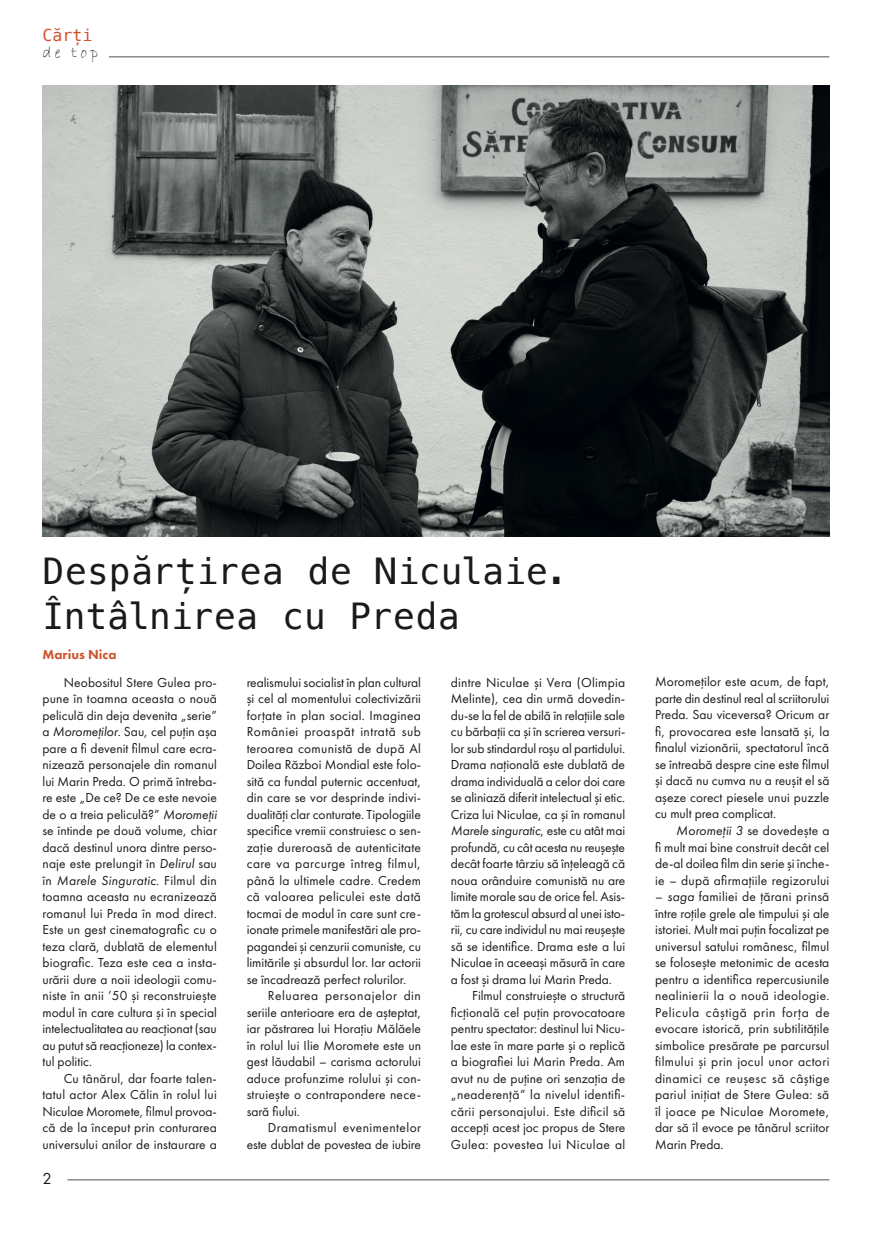
<style>
.page{position:relative;width:872px;height:1234px;background:#fff}
.page>*{position:absolute;margin:0;border:0;box-sizing:border-box;transform-origin:0 0}
.t1{font:36px/45px "Menlo";letter-spacing:.01em;color:#1a1a1a}
.t2{font:16.5px "Menlo";color:#d0532c}
.t3{font:16.5px "Bradley Hand CDR";color:#1a1a1a}
.t4{font:16.5px "Futura PT";color:#1a1a1a}
.t5{font:13.5px/16.5px "Futura PT";color:#1a1a1a;text-align:justify}
.t6{font:13.5px "Futura PT";letter-spacing:.02em;color:#1a1a1a}
.t7{font:italic 13.5px "Futura PT";letter-spacing:-.005em;color:#1a1a1a}
.t8{font:13.5px "Futura PT";letter-spacing:.025em;color:#1a1a1a}
.t9{font:800 13.5px "Futura PT";color:#d0532c}
.s1{font-style:italic}
.s2{font-style:normal}
</style>
<div class="page">
<hr style="left:67px;top:1178px;width:762px;height:2px;background:#898b8b">
<hr style="left:109px;top:56px;width:720px;height:2px;background:#898b8b">
<img style="left:43px;top:85px;width:786px;height:451px">
<p class="t2" style="left:43px;top:26px;width:51px">Cărți</p>
<p class="t3" style="left:43px;top:46px;width:57px">de top</p>
<h1 class="t1" style="left:43px;top:548px;width:527px">Despărțirea de Niculaie.<br>Întâlnirea cu Preda</h1>
<p class="t9" style="left:43px;top:645px;width:76px">Marius Nica</p>
<p class="t5" style="left:43px;top:673px;width:176px;text-indent:21px">Neobositul Stere Gulea pro&shy;pune în toamna aceasta o nouă peliculă din deja devenita „serie” a <span class="s1">Moromeților</span>. Sau, cel puțin așa pare a fi devenit filmul care ecra&shy;nizează personajele din romanul lui Marin Preda. O primă întreba&shy;re este „De ce? De ce este nevoie de o a treia peliculă?” <span class="s1">Moromeții </span>se întinde pe două volume, chiar dacă destinul unora dintre perso&shy;naje este prelungit în <span class="s1">Delirul</span> sau în <span class="s1">Marele Singuratic</span>. Filmul din toamna aceasta nu ecranizează romanul lui Preda în mod direct.<br>Este un gest cinematografic cu o teza clară, dublată de elementul biografic. Teza este cea a insta&shy;urării dure a noii ideologii comu&shy;niste în anii ’50 și reconstruiește modul în care cultura și în special intelectualitatea au reacționat (sau au putut să reacționeze) la contex&shy;tul politic.</p>
<p class="t5" style="left:43px;top:1069px;width:176px;text-indent:21px">Cu tânărul, dar foarte talen&shy;tatul actor Alex Călin în rolul lui Niculae Moromete, filmul provoa&shy;că de la început prin conturarea universului anilor de instaurare a</p>
<p class="t4" style="left:43px;top:1167px;width:11px">2</p>
<p class="t5" style="left:247px;top:673px;width:176px">realismului socialist în plan cultural și cel al momentului colectivizării forțate în plan social. Imaginea României proaspăt intrată sub teroarea comunistă de după Al Doilea Război Mondial este folo&shy;sită ca fundal puternic accentuat, din care se vor desprinde indivi&shy;dualități clar conturate. Tipologiile specifice vremii construiesc o sen&shy;zație dureroasă de autenticitate care va parcurge întreg filmul, până la ultimele cadre. Credem că valoarea peliculei este dată tocmai de modul în care sunt cre&shy;ionate primele manifestări ale pro&shy;pagandei și cenzurii comuniste, cu limitările și absurdul lor. Iar actorii se încadrează perfect rolurilor.</p>
<p class="t5" style="left:247px;top:987px;width:176px;text-indent:21px">Reluarea personajelor din seriile anterioare era de așteptat, iar păstrarea lui Horațiu Mălăele în rolul lui Ilie Moromete este un gest lăudabil – carisma actorului aduce profunzime rolului și con&shy;struiește o contrapondere nece&shy;sară fiului.</p>
<p class="t5" style="left:247px;top:1119px;width:176px;text-align:right">Dramatismul evenimentelor este dublat de povestea de iubire</p>
<p class="t6" style="left:451px;top:673px;width:176px">dintre Niculae și Vera (Olimpia</p>
<p class="t5" style="left:451px;top:690px;width:176px">Melinte), cea din urmă dovedin-</p>
<p class="t5" style="left:451px;top:706px;width:176px">du-se la fel de abilă în relațiile sale</p>
<p class="t5" style="left:451px;top:723px;width:176px">cu bărbații ca și în scrierea versuri-</p>
<p class="t5" style="left:451px;top:739px;width:176px">lor sub stindardul roșu al partidului.</p>
<p class="t5" style="left:451px;top:756px;width:176px">Drama națională este dublată de</p>
<p class="t5" style="left:451px;top:772px;width:176px">drama individuală a celor doi care</p>
<p class="t5" style="left:451px;top:789px;width:176px">se aliniază diferit intelectual și etic.</p>
<p class="t5" style="left:451px;top:805px;width:176px">Criza lui Niculae, ca și în romanul</p>
<p class="t7" style="left:451px;top:821px;width:176px">Marele singuratic<span class="s2">, este cu atât mai</span></p>
<p class="t5" style="left:451px;top:838px;width:176px">profundă, cu cât acesta nu reușește</p>
<p class="t5" style="left:451px;top:855px;width:176px">decât foarte târziu să înțeleagă că</p>
<p class="t5" style="left:451px;top:871px;width:176px">noua orânduire comunistă nu are</p>
<p class="t5" style="left:451px;top:888px;width:176px">limite morale sau de orice fel. Asis-</p>
<p class="t5" style="left:451px;top:904px;width:176px">tăm la grotescul absurd al unei isto-</p>
<p class="t5" style="left:451px;top:921px;width:176px">rii, cu care individul nu mai reușește</p>
<p class="t5" style="left:451px;top:937px;width:176px">să se identifice. Drama este a lui</p>
<p class="t5" style="left:451px;top:954px;width:176px">Niculae în aceeași măsură în care</p>
<p class="t5" style="left:451px;top:970px;width:163px">a fost și drama lui Marin Preda.</p>
<p class="t5" style="left:472px;top:987px;width:155px">Filmul construiește o structură</p>
<p class="t5" style="left:451px;top:1003px;width:176px">ficțională cel puțin provocatoare</p>
<p class="t5" style="left:451px;top:1020px;width:176px">pentru spectator: destinul lui Nicu-</p>
<p class="t5" style="left:451px;top:1036px;width:176px">lae este în mare parte și o replică</p>
<p class="t5" style="left:451px;top:1053px;width:176px">a biografiei lui Marin Preda. Am</p>
<p class="t5" style="left:451px;top:1069px;width:176px">avut nu de puține ori senzația de</p>
<p class="t6" style="left:451px;top:1085px;width:176px">„neaderență” la nivelul identifi-</p>
<p class="t6" style="left:451px;top:1102px;width:176px">cării personajului. Este dificil să</p>
<p class="t5" style="left:451px;top:1119px;width:176px">accepți acest joc propus de Stere</p>
<p class="t8" style="left:451px;top:1135px;width:176px">Gulea: povestea lui Niculae al</p>
<p class="t5" style="left:655px;top:673px;width:176px">Moromeților este acum, de fapt, parte din destinul real al scriitorului Preda. Sau viceversa? Oricum ar fi, provocarea este lansată și, la finalul vizionării, spectatorul încă se întreabă despre cine este filmul și dacă nu cumva nu a reușit el să așeze corect piesele unui puzzle cu mult prea complicat.</p>
<p class="t5" style="left:655px;top:822px;width:176px;text-indent:21px"><span class="s1">Moromeții 3</span> se dovedește a fi mult mai bine construit decât cel de-al doilea film din serie și înche&shy;ie – după afirmațiile regizorului</p>
<p class="t5" style="left:655px;top:888px;width:176px">– <span class="s1">saga</span> familiei de țărani prinsă între roțile grele ale timpului și ale istoriei. Mult mai puțin focalizat pe universul satului românesc, filmul se folosește metonimic de acesta pentru a identifica repercusiunile nealinierii la o nouă ideologie.<br>Pelicula câștigă prin forța de evocare istorică, prin subtilitățile simbolice presărate pe parcursul filmului și prin jocul unor actori dinamici ce reușesc să câștige pariul inițiat de Stere Gulea: să îl joace pe Niculae Moromete, dar să îl evoce pe tânărul scriitor Marin Preda.</p>
</div>
